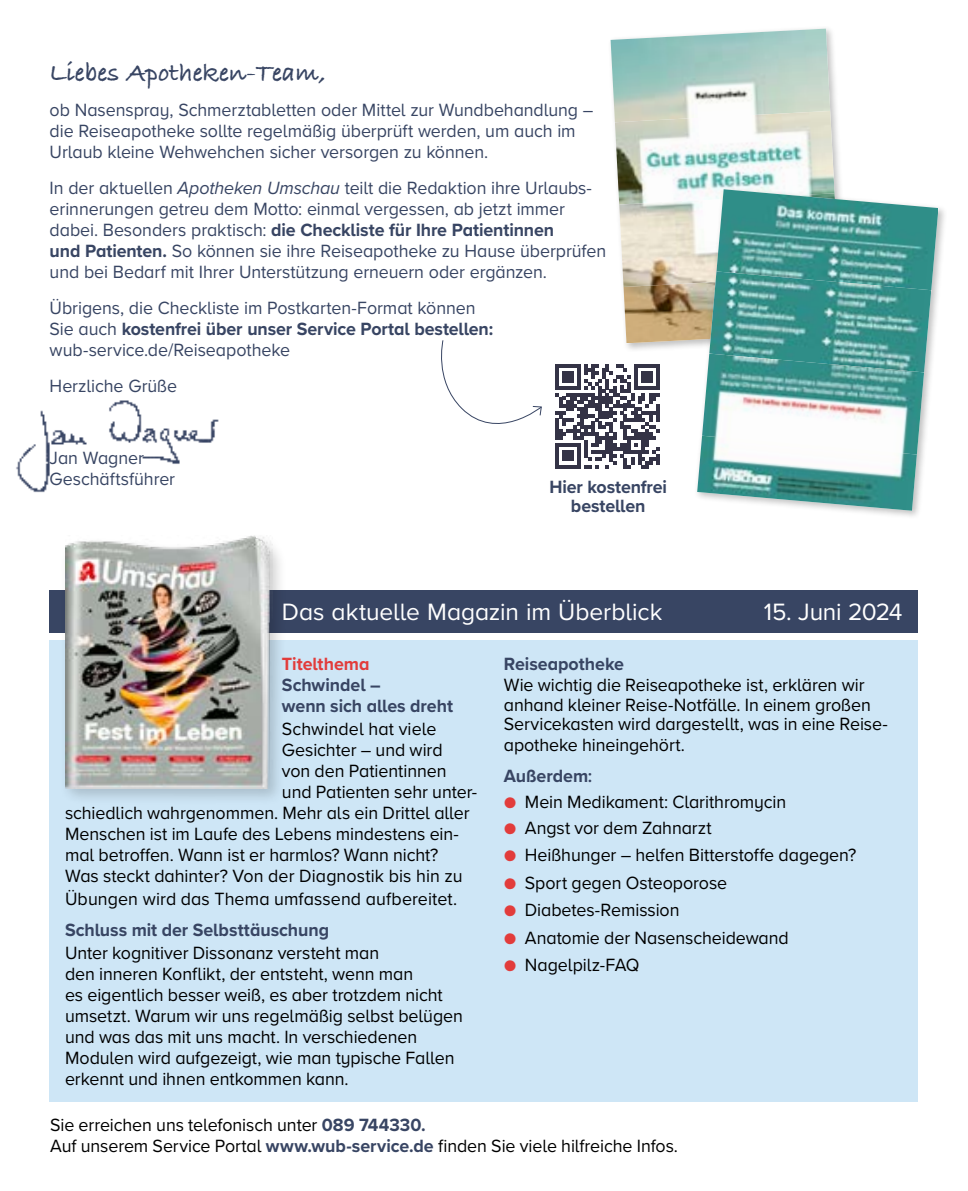
<style>
.page{position:relative;width:968px;height:1191px;background:#fff}
.page>*{position:absolute;margin:0;border:0;box-sizing:border-box;transform-origin:0 0}
.t1{font:700 26.25px "Bradley Hand ITCTT";color:#384563}
.t2{font:24.5px "Proxima Nova A";letter-spacing:-.005em;color:#fff}
.t3{font:18.38px/21px "Proxima Nova A";letter-spacing:-.005em;color:#000}
.t4{font:18.38px/21px "Proxima Nova A";letter-spacing:-.005em;color:#384563}
.t5{font:700 18.38px/21px "Proxima Nova A";letter-spacing:-.005em;color:#384563}
.t6{font:700 18.38px "Proxima Nova A";letter-spacing:-.005em;color:#e23c3b}
.s1{font-style:italic}
.s2{font-weight:700}
.s3{font-weight:700;color:#384563}
.s4{font-weight:600;color:#384563}
.s5{color:#e23c3b}
</style>
<div class="page">
<div style="left:50px;top:640px;width:868px;height:461px;background:#cee6f6"></div>
<div style="left:50px;top:590px;width:868px;height:43px;background:#384563"></div>
<div style="left:60px;top:532px;width:226px;height:273px;background:#000;opacity:.18"></div>
<img style="left:65px;top:536px;width:207px;height:252px">
<img style="left:16px;top:400px;width:203px;height:93px">
<svg style="left:441px;top:340px;width:101px;height:84px"></svg>
<div style="left:607px;top:26px;width:244px;height:325px;background:#000;opacity:.25"></div>
<svg style="left:610px;top:29px;width:231px;height:314px"></svg>
<img style="left:610px;top:29px;width:220px;height:93px">
<img style="left:614px;top:111px;width:220px;height:94px">
<img style="left:619px;top:193px;width:75px;height:94px">
<img style="left:623px;top:276px;width:71px;height:67px">
<div style="left:694px;top:187px;width:252px;height:332px;background:#000;opacity:.25"></div>
<svg style="left:697px;top:189px;width:241px;height:322px"></svg>
<img style="left:716px;top:189px;width:222px;height:101px">
<img style="left:709px;top:271px;width:222px;height:101px">
<img style="left:702px;top:353px;width:221px;height:101px">
<img style="left:697px;top:436px;width:219px;height:75px">
<svg style="left:555px;top:364px;width:104px;height:104px"></svg>
<svg style="left:655px;top:454px;width:4px;height:11px"></svg>
<h1 class="t1" style="left:50px;top:53px;width:278px">Liebes Apotheken-Team,</h1>
<p class="t4" style="left:50px;top:98px;width:545px">ob Nasenspray, Schmerztabletten oder Mittel zur Wundbehandlung – die Reiseapotheke sollte regelmäßig überprüft werden, um auch im<br>Urlaub kleine Wehwehchen sicher versorgen zu können.</p>
<p class="t4" style="left:50px;top:176px;width:558px">In der aktuellen <span class="s1">Apotheken Umschau</span> teilt die Redaktion ihre Urlaubs&shy;erinnerungen getreu dem Motto: einmal vergessen, ab jetzt immer dabei. Besonders praktisch: <span class="s2">die Checkliste für Ihre Patientinnen<br>und Patienten.</span> So können sie ihre Reiseapotheke zu Hause überprüfen und bei Bedarf mit Ihrer Unterstützung erneuern oder ergänzen.</p>
<p class="t4" style="left:50px;top:296px;width:445px">Übrigens, die Checkliste im Postkarten-Format können<br>Sie auch <span class="s2">kostenfrei über unser Service Portal bestellen: </span>wub-service.de/Reiseapotheke</p>
<p class="t4" style="left:50px;top:374px;width:129px">Herzliche Grüße</p>
<p class="t4" style="left:50px;top:447px;width:127px">Jan Wagner<br>Geschäftsführer</p>
<p class="t5" style="left:549px;top:476px;width:119px;line-height:19.2px;text-align:center">Hier kostenfrei bestellen</p>
<h2 class="t2" style="left:282px;top:593px;width:382px">Das aktuelle Magazin im Überblick</h2>
<h2 class="t2" style="left:763px;top:593px;width:140px">15. Juni 2024</h2>
<p class="t6" style="left:282px;top:649px;width:89px">Titelthema</p>
<p class="t5" style="left:282px;top:673px;width:172px">Schwindel –<br>wenn sich alles dreht</p>
<p class="t3" style="left:282px;top:717px;width:156px">Schwindel hat viele</p>
<p class="t3" style="left:282px;top:738px;width:162px">Gesichter – und wird</p>
<p class="t3" style="left:282px;top:759px;width:166px">von den Patientinnen</p>
<p class="t3" style="left:282px;top:780px;width:196px">und Patienten sehr unter-</p>
<p class="t3" style="left:65px;top:801px;width:406px">schiedlich wahrgenommen. Mehr als ein Drittel aller</p>
<p class="t3" style="left:65px;top:822px;width:394px">Menschen ist im Laufe des Lebens mindestens ein-</p>
<p class="t3" style="left:65px;top:843px;width:375px">mal betroffen. Wann ist er harmlos? Wann nicht?</p>
<p class="t3" style="left:65px;top:864px;width:399px">Was steckt dahinter? Von der Diagnostik bis hin zu</p>
<p class="t3" style="left:65px;top:887px;width:393px">Übungen wird das Thema umfassend aufbereitet.</p>
<p class="t5" style="left:65px;top:918px;width:265px">Schluss mit der Selbsttäuschung</p>
<p class="t3" style="left:65px;top:942px;width:399px">Unter kognitiver Dissonanz versteht man<br>den inneren Konflikt, der entsteht, wenn man<br>es eigentlich besser weiß, es aber trotzdem nicht umsetzt. Warum wir uns regelmäßig selbst belügen und was das mit uns macht. In verschiedenen Modulen wird aufgezeigt, wie man typische Fallen erkennt und ihnen entkommen kann.</p>
<p class="t5" style="left:504px;top:652px;width:122px">Reiseapotheke</p>
<p class="t3" style="left:504px;top:675px;width:385px;line-height:19.2px">Wie wichtig die Reiseapotheke ist, erklären wir anhand kleiner Reise-Notfälle. In einem großen<br>Servicekasten wird dargestellt, was in eine Reise-</p>
<p class="t3" style="left:504px;top:728px;width:183px;line-height:31px">apotheke hineingehört.<br><span class="s3">Außerdem</span><span class="s4">:</span></p>
<p class="t3" style="left:503px;top:790px;width:284px"><span class="s5">●</span> Mein Medikament: Clarithromycin</p>
<p class="t3" style="left:504px;top:816px;width:209px"><span class="s5">●</span> Angst vor dem Zahnarzt</p>
<p class="t3" style="left:504px;top:843px;width:354px"><span class="s5">●</span> Heißhunger – helfen Bitterstoffe dagegen?</p>
<p class="t3" style="left:504px;top:871px;width:225px"><span class="s5">●</span> Sport gegen Osteoporose</p>
<p class="t3" style="left:504px;top:898px;width:177px"><span class="s5">●</span> Diabetes-Remission</p>
<p class="t3" style="left:504px;top:926px;width:286px"><span class="s5">●</span> Anatomie der Nasenscheidewand</p>
<p class="t3" style="left:504px;top:953px;width:137px"><span class="s5">●</span> Nagelpilz-FAQ</p>
<p class="t3" style="left:50px;top:1113px;width:629px">Sie erreichen uns telefonisch unter <span class="s3">089 744330.<br></span>Auf unserem Service Portal <span class="s3">www.wub-service.de</span> finden Sie viele hilfreiche Infos.</p>
</div>
